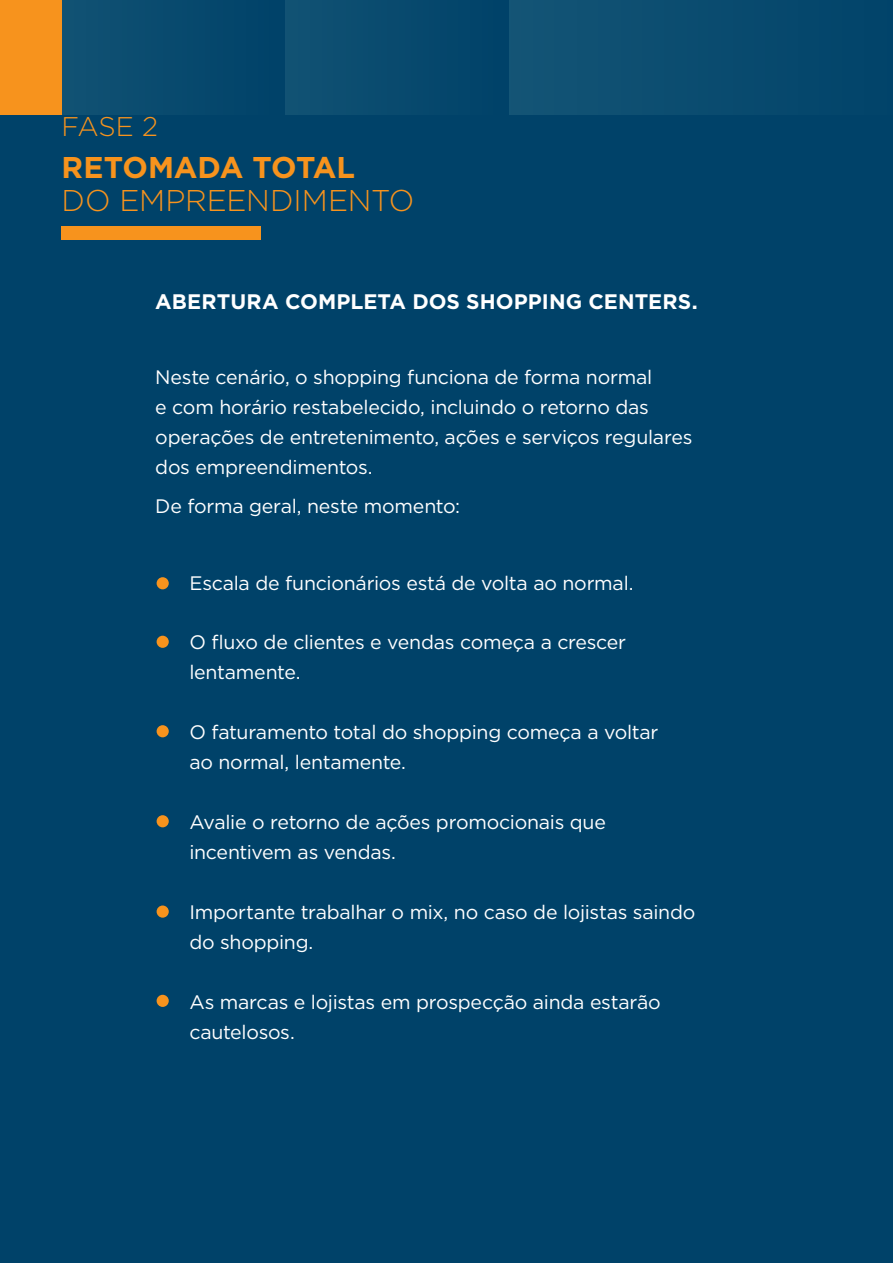
<style>
.page{position:relative;width:893px;height:1263px;background:#004269}
.page>*{position:absolute;margin:0;border:0;box-sizing:border-box;transform-origin:0 0}
.t1{font:300 30px/33px "Gotham HTF";letter-spacing:-.005em;color:#f7931d}
.t2{font:300 27px "Gotham HTF";color:#f7931d}
.t3{font:700 21px "Gotham HTF";letter-spacing:.005em;color:#fff}
.t4{font:19.5px/30px "Gotham HTF";letter-spacing:-.015em;color:#fff}
.s1{font-weight:700}
</style>
<div class="page">
<div style="left:0;top:0;width:62px;height:114px;background:#f7931d"></div>
<div style="left:62px;top:0;width:223px;height:114px;background:#094a6e"></div>
<div style="left:285px;top:0;width:224px;height:114px;background:#094a6e"></div>
<div style="left:509px;top:0;width:384px;height:114px;background:#0a4c6f"></div>
<div style="left:62px;top:227px;width:199px;height:13px;background:#f7931d"></div>
<div style="left:157px;top:577px;width:12px;height:12px;background:#f7931d;border-radius:50%"></div>
<div style="left:157px;top:636px;width:12px;height:12px;background:#f7931d;border-radius:50%"></div>
<div style="left:157px;top:725px;width:12px;height:12px;background:#f7931d;border-radius:50%"></div>
<div style="left:157px;top:815px;width:12px;height:12px;background:#f7931d;border-radius:50%"></div>
<div style="left:157px;top:905px;width:12px;height:13px;background:#f7931d;border-radius:50%"></div>
<div style="left:157px;top:995px;width:12px;height:12px;background:#f7931d;border-radius:50%"></div>
<p class="t2" style="left:62px;top:112px;width:98px">FASE 2</p>
<p class="t1" style="left:62px;top:151px;width:354px"><span class="s1">RETOMADA TOTAL<br></span>DO EMPREENDIMENTO</p>
<p class="t3" style="left:155px;top:289px;width:544px">ABERTURA COMPLETA DOS SHOPPING CENTERS.</p>
<p class="t4" style="left:155px;top:362px;width:539px">Neste cenário, o shopping funciona de forma normal<br>e com horário restabelecido, incluindo o retorno das operações de entretenimento, ações e serviços regulares dos empreendimentos.</p>
<p class="t4" style="left:155px;top:490px;width:306px">De forma geral, neste momento:</p>
<p class="t4" style="left:189px;top:567px;width:446px">Escala de funcionários está de volta ao normal.</p>
<p class="t4" style="left:189px;top:627px;width:438px">O fluxo de clientes e vendas começa a crescer lentamente.</p>
<p class="t4" style="left:189px;top:717px;width:471px">O faturamento total do shopping começa a voltar ao normal, lentamente.</p>
<p class="t4" style="left:189px;top:807px;width:418px">Avalie o retorno de ações promocionais que incentivem as vendas.</p>
<p class="t4" style="left:189px;top:896px;width:508px">Importante trabalhar o mix, no caso de lojistas saindo do shopping.</p>
<p class="t4" style="left:189px;top:986px;width:473px">As marcas e lojistas em prospecção ainda estarão cautelosos.</p>
</div>
